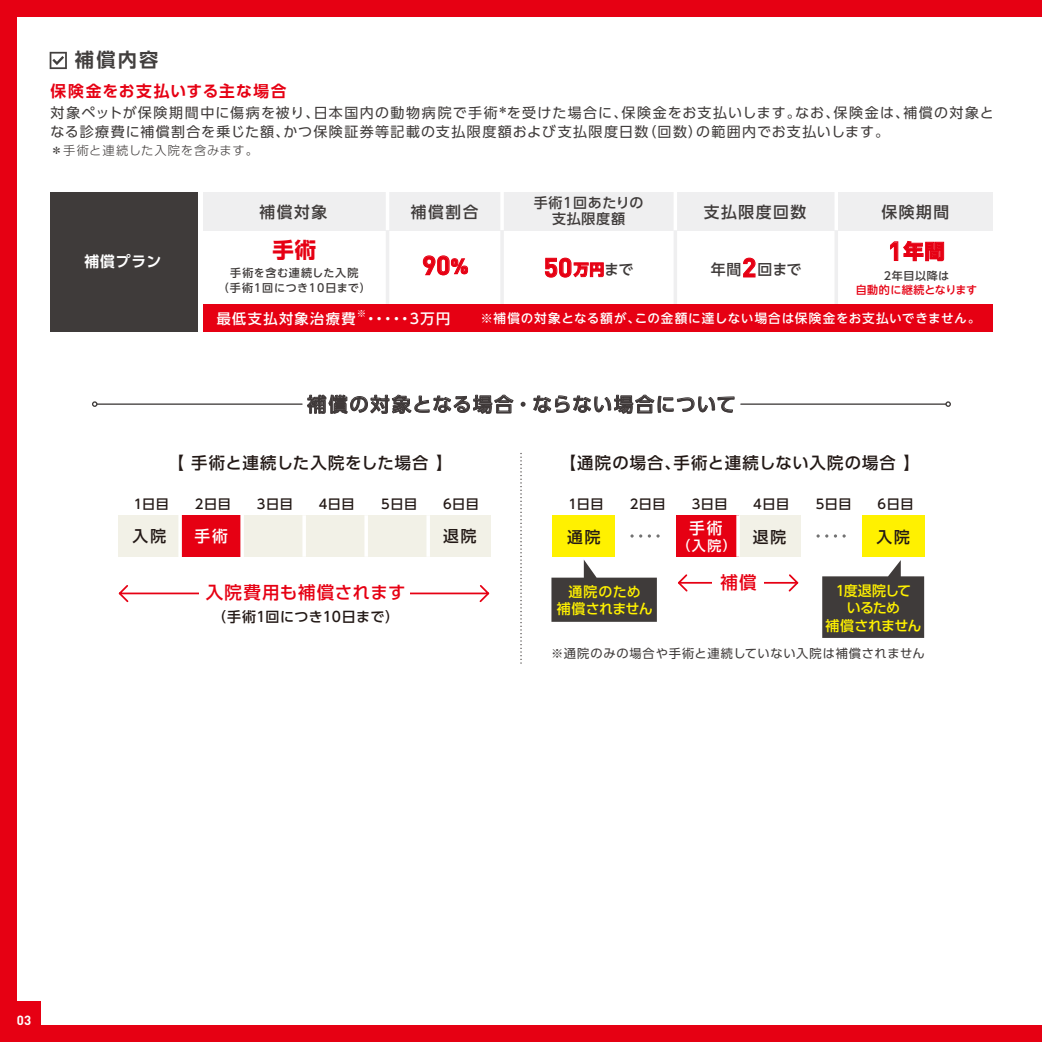
<style>
.page{position:relative;width:1042px;height:1042px;background:#e60013}
.page>*{position:absolute;margin:0;border:0;box-sizing:border-box;transform-origin:0 0}
.t1{font:700 26.25px "DIN Pro";color:#e60013}
.t2{font:700 21.35px "UD Shin Go NT Pro";color:#e60013}
.t3{font:700 20.12px "UD Shin Go NT Pro";color:#e60013}
.t4{font:500 19.25px "UD Shin Go Pro";letter-spacing:.07em;color:#3f3939}
.t5{font:700 19.25px "UD Shin Go Pro De";color:#423f3e}
.t6{font:500 17.5px "UD Shin Go Pro";letter-spacing:.05em;color:#e60013}
.t7{font:500 16.45px "UD Shin Go Pro";letter-spacing:.06em;color:#231916}
.t8{font:500 15.75px "UD Shin Go Pro";letter-spacing:.1em;color:#3f3b3a}
.t9{font:700 15.75px "UD Shin Go Pro De";letter-spacing:.08em;color:#e60013}
.t10{font:500 15.75px "UD Shin Go Pro";letter-spacing:.13em;color:#231916}
.t11{font:500 15.75px "UD Shin Go Pro";color:#fff}
.t12{font:500 14.88px "UD Shin Go NT Pro";color:#3f3b3a}
.t13{font:700 14.7px "UD Shin Go Pro De";letter-spacing:.055em;color:#fff}
.t14{font:500 14.17px "UD Shin Go NT Pro";letter-spacing:.1em;color:#fff}
.t15{font:14px/19.2px "UD Shin Go Pro";letter-spacing:.09em;color:#3f3b3a}
.t16{font:500 14px/17.5px "UD Shin Go Pro";letter-spacing:-.04em;color:#fff100;text-align:center}
.t17{font:500 14px "UD Shin Go Pro";letter-spacing:.02em;color:#231916}
.t18{font:500 14px/15.8px "UD Shin Go Pro";letter-spacing:.05em;color:#3f3b3a;text-align:center}
.t19{font:500 14px/17.5px "UD Shin Go Pro";letter-spacing:.02em;color:#fff100;text-align:center}
.t20{font:500 14px "UD Shin Go Pro";color:#fff}
.t21{font:500 13.12px "UD Shin Go Pro";letter-spacing:.035em;color:#231916}
.t22{font:700 13.12px "DIN Pro";color:#fff}
.t23{font:500 12.6px "UD Shin Go NT Pro";letter-spacing:.065em;color:#fff}
.t24{font:12.25px "UD Shin Go Pro";letter-spacing:.055em;color:#3f3b3a}
.t25{font:300 12.25px "UD Shin Go Pro";letter-spacing:.065em;color:#3f3b3a}
.t26{font:500 11.03px/14.9px "UD Shin Go NT Pro";letter-spacing:.055em;color:#3f3b3a;text-align:center}
.t27{font:500 11.03px "UD Shin Go NT Pro";letter-spacing:.01em;color:#e60013}
.t28{font:500 9.45px "UD Shin Go NT Pro";color:#fff}
.s1{font-family:"DIN Pro";font-size:26.25px}
.s2{font-weight:900;font-size:21px}
.s3{font-family:"UD Shin Go NT Pro";font-size:14.88px}
.s4{font-family:"UD Shin Go NT Pro";font-weight:500;font-size:14.88px;color:#3f3b3a}
.s5{font-family:"DIN Pro";font-weight:700;font-size:26.25px;color:#e60013}
.s6{font-weight:300}
.s7{font-weight:400}
</style>
<div class="page">
<div style="left:17px;top:17px;width:1025px;height:1007px;background:#fff"></div>
<div style="left:51px;top:192px;width:147px;height:140px;background:#3f3b3a"></div>
<div style="left:203px;top:192px;width:789px;height:38px;background:#efeff0"></div>
<hr style="left:386px;top:189px;width:3px;height:41px;background:#fff">
<hr style="left:500px;top:189px;width:4px;height:41px;background:#fff">
<hr style="left:673px;top:190px;width:4px;height:41px;background:#fff">
<hr style="left:834px;top:189px;width:4px;height:41px;background:#fff">
<hr style="left:386px;top:230px;width:3px;height:74px;background:#efeff0">
<hr style="left:500px;top:230px;width:4px;height:74px;background:#efeff0">
<hr style="left:673px;top:230px;width:4px;height:75px;background:#efeff0">
<hr style="left:834px;top:230px;width:4px;height:74px;background:#efeff0">
<svg style="left:743px;top:258px;width:12px;height:19px"></svg>
<div style="left:203px;top:305px;width:789px;height:27px;background:#e60013"></div>
<svg style="left:545px;top:258px;width:58px;height:19px"></svg>
<svg style="left:890px;top:241px;width:54px;height:20px"></svg>
<svg style="left:50px;top:52px;width:17px;height:17px"></svg>
<svg style="left:423px;top:256px;width:45px;height:19px"></svg>
<div style="left:738px;top:515px;width:62px;height:42px;background:#f2f1e7"></div>
<div style="left:862px;top:515px;width:62px;height:42px;background:#fff100"></div>
<div style="left:552px;top:515px;width:62px;height:42px;background:#fff100"></div>
<div style="left:676px;top:515px;width:62px;height:42px;background:#e60013"></div>
<svg style="left:822px;top:560px;width:102px;height:78px"></svg>
<svg style="left:551px;top:560px;width:106px;height:62px"></svg>
<svg style="left:520px;top:453px;width:2px;height:210px"></svg>
<svg style="left:816px;top:534px;width:12px;height:3px"></svg>
<svg style="left:834px;top:534px;width:12px;height:3px"></svg>
<svg style="left:630px;top:534px;width:12px;height:3px"></svg>
<svg style="left:648px;top:534px;width:11px;height:3px"></svg>
<svg style="left:678px;top:574px;width:121px;height:18px"></svg>
<div style="left:118px;top:515px;width:372px;height:42px;background:#f2f1e7"></div>
<div style="left:180px;top:515px;width:62px;height:42px;background:#e60013"></div>
<svg style="left:178px;top:515px;width:4px;height:42px"></svg>
<svg style="left:240px;top:515px;width:4px;height:42px"></svg>
<hr style="left:302px;top:515px;width:4px;height:42px;background:#fff">
<hr style="left:364px;top:515px;width:4px;height:42px;background:#fff">
<svg style="left:736px;top:515px;width:4px;height:42px"></svg>
<hr style="left:426px;top:515px;width:4px;height:42px;background:#fff">
<svg style="left:118px;top:585px;width:372px;height:18px"></svg>
<div style="left:199px;top:576px;width:211px;height:35px;background:#fff"></div>
<div style="left:712px;top:570px;width:52px;height:23px;background:#fff"></div>
<svg style="left:307px;top:395px;width:206px;height:18px"></svg>
<svg style="left:521px;top:402px;width:4px;height:5px"></svg>
<svg style="left:533px;top:395px;width:201px;height:18px"></svg>
<hr style="left:741px;top:403px;width:205px;height:2px;background:#3f3b3a">
<svg style="left:945px;top:401px;width:6px;height:6px"></svg>
<hr style="left:97px;top:403px;width:205px;height:2px;background:#3f3b3a">
<svg style="left:92px;top:401px;width:6px;height:6px"></svg>
<div style="left:0;top:1001px;width:41px;height:41px;background:#e60013"></div>
<h3 class="t5" style="left:75px;top:44px;width:85px">補償内容</h3>
<p class="t9" style="left:51px;top:78px;width:237px">保険金をお支払いする主な場合</p>
<p class="t15" style="left:51px;top:102px;width:945px">対象ペットが保険期間中に傷病を被り、日本国内の動物病院で手術<sup>＊</sup>を受けた場合に、保険金をお支払いします。なお、保険金は、補償の対象となる診療費に補償割合を乗じた額、かつ保険証券等記載の支払限度額および支払限度日数（回数）の範囲内でお支払いします。</p>
<p class="t25" style="left:51px;top:140px;width:209px">＊手術と連続した入院を含みます。</p>
<p class="t13" style="left:84px;top:249px;width:78px">補償プラン</p>
<p class="t8" style="left:259px;top:199px;width:69px">補償対象</p>
<p class="t8" style="left:411px;top:199px;width:69px">補償割合</p>
<p class="t18" style="left:534px;top:195px;width:111px">手術1回あたりの支払限度額</p>
<p class="t8" style="left:704px;top:199px;width:104px">支払限度回数</p>
<p class="t8" style="left:881px;top:199px;width:69px">保険期間</p>
<h2 class="t2" style="left:272px;top:232px;width:45px">手術</h2>
<p class="t26" style="left:218px;top:265px;width:155px">手術を含む連続した入院<br>（手術１回につき10日まで）</p>
<p class="t26" style="left:884px;top:267px;width:67px">2年目以降は</p>
<h3 class="t3" style="left:888px;top:235px;width:58px"><span class="s1">1</span>年間</h3>
<h1 class="t1" style="left:422px;top:248px;width:48px">90<span class="s2">%</span></h1>
<h1 class="t1" style="left:544px;top:250px;width:91px">50<span class="s3">万円</span><span class="s4">まで</span></h1>
<p class="t12" style="left:711px;top:257px;width:92px">年間<span class="s5">2</span>回まで</p>
<p class="t27" style="left:855px;top:281px;width:123px">自動的に継続となります</p>
<p class="t14" style="left:217px;top:307px;width:140px">最低支払対象治療費</p>
<p class="t28" style="left:357px;top:306px;width:11px">※</p>
<p class="t14" style="left:364px;top:307px;width:88px">・・・・・3万円</p>
<p class="t23" style="left:480px;top:308px;width:501px">※補償の対象となる額が、この金額に達しない場合は保険金をお支払いできません。</p>
<h3 class="t4" style="left:307px;top:389px;width:430px">補償の対象となる場合<span class="s6">・</span>ならない場合について</h3>
<p class="t7" style="left:168px;top:450px;width:286px"><span class="s7">【</span> 手術と連続した入院をした場合 <span class="s7">】</span></p>
<p class="t7" style="left:560px;top:450px;width:361px"><span class="s7">【</span>通院の場合、手術と連続しない入院の場合 <span class="s7">】</span></p>
<p class="t21" style="left:134px;top:493px;width:37px">1日目</p>
<p class="t21" style="left:195px;top:493px;width:38px">2日目</p>
<p class="t21" style="left:257px;top:493px;width:38px">3日目</p>
<p class="t21" style="left:319px;top:493px;width:38px">4日目</p>
<p class="t21" style="left:381px;top:493px;width:37px">5日目</p>
<p class="t21" style="left:443px;top:493px;width:37px">6日目</p>
<p class="t21" style="left:569px;top:493px;width:37px">1日目</p>
<p class="t21" style="left:630px;top:493px;width:38px">2日目</p>
<p class="t21" style="left:692px;top:493px;width:38px">3日目</p>
<p class="t21" style="left:753px;top:493px;width:38px">4日目</p>
<p class="t21" style="left:816px;top:493px;width:37px">5日目</p>
<p class="t21" style="left:877px;top:493px;width:37px">6日目</p>
<p class="t10" style="left:133px;top:523px;width:35px">入院</p>
<p class="t11" style="left:194px;top:523px;width:35px">手術</p>
<p class="t10" style="left:443px;top:523px;width:35px">退院</p>
<p class="t11" style="left:689px;top:516px;width:35px">手術</p>
<p class="t20" style="left:685px;top:533px;width:45px">(入院)</p>
<p class="t10" style="left:567px;top:524px;width:35px">通院</p>
<p class="t10" style="left:752px;top:524px;width:35px">退院</p>
<p class="t10" style="left:876px;top:524px;width:35px">入院</p>
<p class="t6" style="left:206px;top:578px;width:201px">入院費用も補償されます</p>
<p class="t17" style="left:212px;top:605px;width:188px">（手術1回につき10日まで）</p>
<p class="t19" style="left:557px;top:582px;width:97px">通院のため<br>補償されません</p>
<p class="t6" style="left:720px;top:568px;width:38px">補償</p>
<p class="t16" style="left:825px;top:581px;width:97px">1度退院して<br>いるため<br>補償されません</p>
<p class="t24" style="left:551px;top:644px;width:375px">※通院のみの場合や手術と連続していない入院は補償されません</p>
<p class="t22" style="left:17px;top:1011px;width:16px">03</p>
</div>
